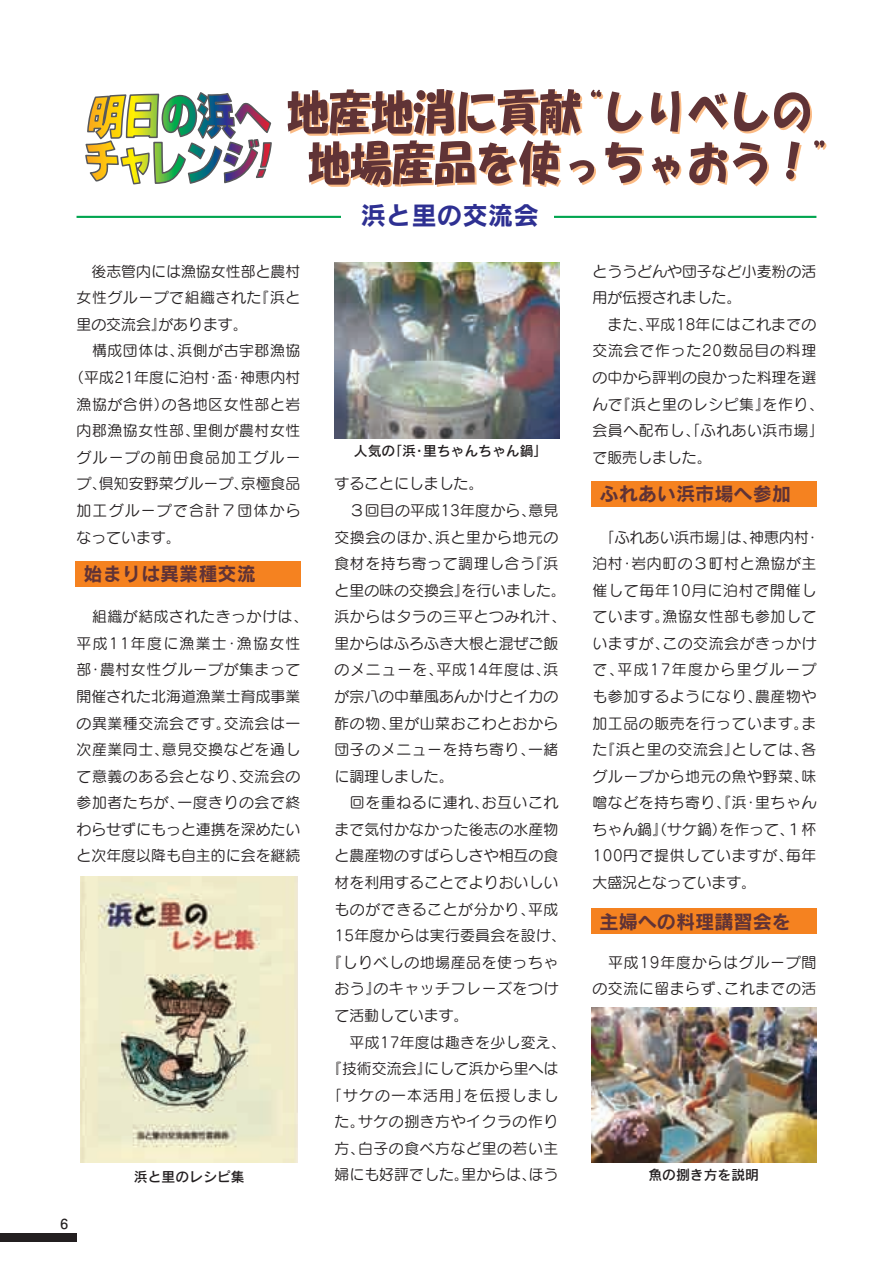
<style>
.page{position:relative;width:893px;height:1263px;background:#fff}
.page>*{position:absolute;margin:0;border:0;box-sizing:border-box;transform-origin:0 0}
.t1{font:25.5px "Rodin Pro N B";color:#2e3092}
.t2{font:19.2px "Rodin Pro N B";color:#603336}
.t3{font:14.85px/26.5px "Seurat Pro N M";letter-spacing:.04em;color:#231f20}
.t4{font:14.85px/26.5px "Seurat Pro N M";letter-spacing:.015em;color:#231f20}
.t5{font:14.85px "Seurat Pro N M";letter-spacing:.005em;color:#231f20}
.t6{font:14.85px "Seurat Pro N M";color:#231f20}
.t7{font:14.85px "Seurat Pro N M";letter-spacing:.08em;color:#231f20}
.t8{font:14.85px "Seurat Pro N M";letter-spacing:.075em;color:#231f20}
.t9{font:13.8px "Rodin Pro N DB";color:#231f20}
.t10{font:700 13.8px "Futo Go B101 Pro";color:#231f20}
</style>
<div class="page">
<img style="left:81px;top:876px;width:217px;height:286px">
<img style="left:591px;top:1008px;width:225px;height:154px">
<div style="left:75px;top:561px;width:225px;height:26px;background:#f58220"></div>
<hr style="left:77px;top:216px;width:739px;height:2px;background:#00a54f">
<div style="left:341px;top:202px;width:213px;height:30px;background:#fff"></div>
<svg style="left:651px;top:91px;width:30px;height:43px"></svg>
<svg style="left:688px;top:91px;width:124px;height:43px"></svg>
<svg style="left:288px;top:89px;width:356px;height:98px"></svg>
<svg style="left:652px;top:155px;width:29px;height:31px"></svg>
<svg style="left:689px;top:142px;width:80px;height:44px"></svg>
<svg style="left:786px;top:141px;width:16px;height:40px"></svg>
<svg style="left:814px;top:140px;width:12px;height:10px"></svg>
<svg style="left:85px;top:92px;width:187px;height:93px"></svg>
<img style="left:334px;top:262px;width:226px;height:177px">
<div style="left:591px;top:481px;width:225px;height:26px;background:#f58220"></div>
<div style="left:591px;top:909px;width:225px;height:25px;background:#f58220"></div>
<div style="left:0;top:1233px;width:77px;height:9px;background:#231f20"></div>
<h1 class="t1" style="left:360px;top:199px;width:180px">浜と里の交流会</h1>
<p class="t4" style="left:592px;top:257px;width:233px">とううどんや団子など小麦粉の活用が伝授されました。<br>　また、平成18年にはこれまでの交流会で作った20数品目の料理の中から評判の良かった料理を選んで『浜と里のレシピ集』を作り、会員へ配布し、「ふれあい浜市場」で販売しました。</p>
<p class="t5" style="left:91px;top:261px;width:210px">後志管内には漁協女性部と農村</p>
<p class="t3" style="left:77px;top:284px;width:225px">女性グループで組織された『浜と</p>
<p class="t6" style="left:77px;top:315px;width:173px">里の交流会』があります。</p>
<p class="t3" style="left:77px;top:337px;width:225px">　構成団体は、浜側が古宇郡漁協</p>
<p class="t4" style="left:69px;top:364px;width:233px">（平成21年度に泊村・盃・神恵内村</p>
<p class="t3" style="left:77px;top:390px;width:225px">漁協が合併）の各地区女性部と岩</p>
<p class="t3" style="left:77px;top:417px;width:225px">内郡漁協女性部、里側が農村女性</p>
<p class="t7" style="left:77px;top:447px;width:225px">グループの前田食品加工グルー</p>
<p class="t5" style="left:77px;top:474px;width:225px">プ、倶知安野菜グループ、京極食品</p>
<p class="t7" style="left:77px;top:501px;width:225px">加工グループで合計７団体から</p>
<p class="t3" style="left:77px;top:523px;width:106px">なっています。</p>
<p class="t9" style="left:354px;top:441px;width:195px">人気の「浜・里ちゃんちゃん鍋」</p>
<p class="t6" style="left:334px;top:474px;width:150px">することにしました。</p>
<p class="t4" style="left:334px;top:497px;width:225px">　３回目の平成13年度から、意見</p>
<p class="t3" style="left:334px;top:523px;width:225px">交換会のほか、浜と里から地元の</p>
<p class="t3" style="left:334px;top:550px;width:225px">食材を持ち寄って調理し合う『浜</p>
<p class="t5" style="left:334px;top:580px;width:233px">と里の味の交換会』を行いました。</p>
<p class="t3" style="left:334px;top:603px;width:233px">浜からはタラの三平とつみれ汁、</p>
<p class="t5" style="left:334px;top:633px;width:225px">里からはふろふき大根と混ぜご飯</p>
<p class="t3" style="left:334px;top:656px;width:225px">のメニューを、平成14年度は、浜</p>
<p class="t5" style="left:334px;top:687px;width:225px">が宗八の中華風あんかけとイカの</p>
<p class="t3" style="left:334px;top:709px;width:225px">酢の物、里が山菜おこわとおから</p>
<p class="t3" style="left:334px;top:736px;width:225px">団子のメニューを持ち寄り、一緒</p>
<p class="t6" style="left:334px;top:766px;width:121px">に調理しました。</p>
<p class="t3" style="left:334px;top:789px;width:225px">　回を重ねるに連れ、お互いこれ</p>
<p class="t5" style="left:334px;top:820px;width:225px">まで気付かなかった後志の水産物</p>
<p class="t5" style="left:334px;top:846px;width:225px">と農産物のすばらしさや相互の食</p>
<p class="t5" style="left:334px;top:873px;width:225px">材を利用することでよりおいしい</p>
<p class="t3" style="left:334px;top:895px;width:225px">ものができることが分かり、平成</p>
<p class="t4" style="left:334px;top:922px;width:233px">15年度からは実行委員会を設け、</p>
<p class="t3" style="left:327px;top:948px;width:233px">『しりべしの地場産品を使っちゃ</p>
<p class="t3" style="left:334px;top:975px;width:225px">おう』のキャッチフレーズをつけ</p>
<p class="t6" style="left:334px;top:1006px;width:135px">て活動しています。</p>
<p class="t4" style="left:334px;top:1028px;width:233px">　平成17年度は趣きを少し変え、</p>
<p class="t5" style="left:327px;top:1059px;width:233px">『技術交流会』にして浜から里へは</p>
<p class="t8" style="left:327px;top:1085px;width:233px">「サケの一本活用」を伝授しまし</p>
<p class="t3" style="left:334px;top:1108px;width:225px">た。サケの捌き方やイクラの作り</p>
<p class="t3" style="left:334px;top:1134px;width:225px">方、白子の食べ方など里の若い主</p>
<p class="t5" style="left:334px;top:1165px;width:225px">婦にも好評でした。里からは、ほう</p>
<p class="t2" style="left:600px;top:481px;width:193px">ふれあい浜市場へ参加</p>
<p class="t3" style="left:592px;top:523px;width:229px">　「ふれあい浜市場」は、神恵内村・泊村・岩内町の３町村と漁協が主催して毎年10月に泊村で開催しています。漁協女性部も参加していますが、この交流会がきっかけで、平成17年度から里グループも参加するようになり、農産物や加工品の販売を行っています。また『浜と里の交流会』としては、各グループから地元の魚や野菜、味噌などを持ち寄り、『浜・里ちゃんちゃん鍋』（サケ鍋）を作って、１杯<br>100円で提供していますが、毎年大盛況となっています。</p>
<p class="t2" style="left:84px;top:561px;width:174px">始まりは異業種交流</p>
<p class="t3" style="left:77px;top:603px;width:233px">　組織が結成されたきっかけは、平成11年度に漁業士・漁協女性部・農村女性グループが集まって開催された北海道漁業士育成事業の異業種交流会です。交流会は一次産業同士、意見交換などを通して意義のある会となり、交流会の参加者たちが、一度きりの会で終わらせずにもっと連携を深めたいと次年度以降も自主的に会を継続</p>
<p class="t2" style="left:600px;top:908px;width:193px">主婦への料理講習会を</p>
<p class="t3" style="left:592px;top:948px;width:225px">　平成19年度からはグループ間の交流に留まらず、これまでの活</p>
<p class="t9" style="left:134px;top:1168px;width:112px">浜と里のレシピ集</p>
<p class="t9" style="left:648px;top:1166px;width:112px">魚の捌き方を説明</p>
<p class="t10" style="left:60px;top:1213px;width:9px">6</p>
</div>
